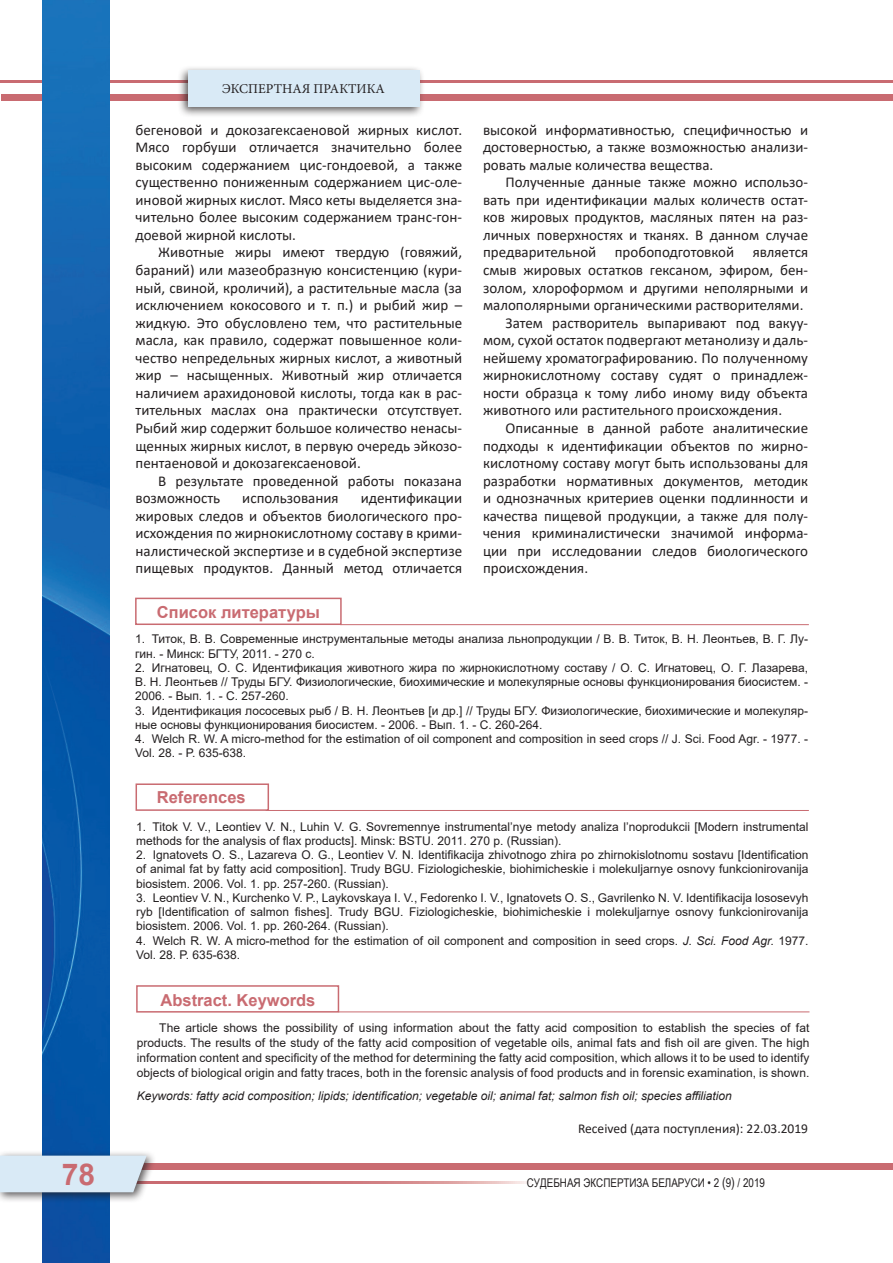
<style>
.page{position:relative;width:893px;height:1263px;background:#fff}
.page>*{position:absolute;margin:0;border:0;box-sizing:border-box;transform-origin:0 0}
.t1{font:700 30px "Arial";color:#c96b71}
.t2{font:700 16.5px "Arial";color:#c96b71}
.t3{font:15px/17.5px "Calibri";color:#231f20;text-align:justify}
.t4{font:13.5px "Calibri";color:#231f20}
.t5{font:13.5px "Minion Pro";color:#231f20}
.t6{font:12px/14.2px "Arial";color:#231f20}
.t7{font:italic 12px "Arial";color:#231f20}
.t8{font:12px "Arial Narrow";color:#231f20}
.s1{font-style:italic}
.s2{font-size:13.5px}
</style>
<div class="page">
<svg style="left:157px;top:1181px;width:371px;height:2px"></svg>
<hr style="left:1px;top:81px;width:892px;height:2px;background:#c96b71">
<div style="left:2px;top:1163px;width:891px;height:7px;background:#c96b71"></div>
<div style="left:1px;top:94px;width:892px;height:7px;background:#c96b71"></div>
<img style="left:43px;top:1px;width:66px;height:1261px">
<div style="left:0;top:1150px;width:157px;height:53px;background:#231f20;opacity:.75"></div>
<svg style="left:0;top:1155px;width:147px;height:37px;background:#d5e4f0"></svg>
<div style="left:177px;top:65px;width:248px;height:53px;background:#231f20;opacity:.75"></div>
<div style="left:188px;top:70px;width:231px;height:37px;background:#d9eaf6"></div>
<div style="left:135px;top:598px;width:207px;height:27px;border:2px solid #c96b71"></div>
<hr style="left:340px;top:624px;width:469px;height:1px;background:#c96b71">
<div style="left:136px;top:783px;width:133px;height:28px;border:2px solid #c96b71"></div>
<hr style="left:266px;top:810px;width:543px;height:1px;background:#c96b71">
<div style="left:136px;top:985px;width:203px;height:27px;border:2px solid #c96b71"></div>
<hr style="left:339px;top:1011px;width:470px;height:1px;background:#c96b71">
<h1 class="t1" style="left:62px;top:1153px;width:35px">78</h1>
<p class="t5" style="left:222px;top:80px;width:164px">ЭКСПЕРТНАЯ ПРАКТИКА</p>
<p class="t3" style="left:136px;top:120px;width:328px">бегеновой и докозагексаеновой жирных кислот.<br>Мясо горбуши отличается значительно более высоким содержанием цис-гондоевой, а также существенно пониженным содержанием цис-оле&shy;иновой жирных кислот. Мясо кеты выделяется зна&shy;чительно более высоким содержанием транс-гон&shy;доевой жирной кислоты.</p>
<p class="t3" style="left:136px;top:243px;width:328px;text-indent:23px">Животные жиры имеют твердую (говяжий, бараний) или мазеобразную консистенцию (кури&shy;ный, свиной, кроличий), а растительные масла (за исключением кокосового и т. п.) и рыбий жир – жидкую. Это обусловлено тем, что растительные масла, как правило, содержат повышенное коли&shy;чество непредельных жирных кислот, а животный жир – насыщенных. Животный жир отличается наличием арахидоновой кислоты, тогда как в рас&shy;тительных маслах она практически отсутствует.<br>Рыбий жир содержит большое количество ненасы&shy;щенных жирных кислот, в первую очередь эйкозо&shy;пентаеновой и докозагексаеновой.</p>
<p class="t3" style="left:136px;top:471px;width:328px;text-indent:23px">В результате проведенной работы показана возможность</p>
<p class="t3" style="left:136px;top:489px;width:328px;text-indent:225px">идентификации жировых следов и объектов биологического про&shy;исхождения по жирнокислотному составу в крими&shy;налистической экспертизе и в судебной экспертизе пищевых продуктов. Данный метод отличается</p>
<p class="t3" style="left:242px;top:489px;width:98px">использования</p>
<p class="t2" style="left:157px;top:601px;width:164px">Список литературы</p>
<p class="t3" style="left:483px;top:120px;width:327px">высокой информативностью, специфичностью и достоверностью, а также возможностью анализи&shy;ровать малые количества вещества.</p>
<p class="t3" style="left:506px;top:173px;width:304px">Полученные данные также можно использо-</p>
<p class="t3" style="left:483px;top:191px;width:327px">вать при идентификации малых количеств остат-</p>
<p class="t3" style="left:483px;top:208px;width:327px">ков жировых продуктов, масляных пятен на раз-</p>
<p class="t3" style="left:483px;top:226px;width:327px">личных поверхностях и тканях. В данном случае</p>
<p class="t3" style="left:483px;top:243px;width:327px">предварительной пробоподготовкой является</p>
<p class="t3" style="left:483px;top:261px;width:327px">смыв жировых остатков гексаном, эфиром, бен-</p>
<p class="t3" style="left:483px;top:278px;width:327px">золом, хлороформом и другими неполярными и</p>
<p class="t3" style="left:483px;top:296px;width:322px">малополярными органическими растворителями.</p>
<p class="t3" style="left:506px;top:313px;width:304px">Затем растворитель выпаривают под вакуу-</p>
<p class="t3" style="left:483px;top:331px;width:327px">мом, сухой остаток подвергают метанолизу и даль-</p>
<p class="t3" style="left:483px;top:349px;width:327px">нейшему хроматографированию. По полученному</p>
<p class="t3" style="left:483px;top:366px;width:327px">жирнокислотному составу судят о принадлеж-</p>
<p class="t3" style="left:483px;top:384px;width:327px">ности образца к тому либо иному виду объекта</p>
<p class="t3" style="left:483px;top:401px;width:301px">животного или растительного происхождения.</p>
<p class="t3" style="left:506px;top:419px;width:304px">Описанные в данной работе аналитические</p>
<p class="t3" style="left:483px;top:436px;width:327px">подходы к идентификации объектов по жирно-</p>
<p class="t3" style="left:483px;top:454px;width:327px">кислотному составу могут быть использованы для</p>
<p class="t3" style="left:483px;top:471px;width:327px">разработки нормативных документов, методик</p>
<p class="t3" style="left:483px;top:489px;width:327px">и однозначных критериев оценки подлинности и</p>
<p class="t3" style="left:483px;top:507px;width:327px">качества пищевой продукции, а также для полу-</p>
<p class="t3" style="left:483px;top:524px;width:327px">чения криминалистически значимой информа-</p>
<p class="t3" style="left:483px;top:542px;width:327px">ции при исследовании следов биологического</p>
<p class="t3" style="left:483px;top:559px;width:107px">происхождения.</p>
<p class="t6" style="left:135px;top:632px;width:674px">1. Титок, В. В. Современные инструментальные методы анализа льнопродукции / В. В. Титок, В. Н. Леонтьев, В. Г. Лу&shy;гин. - Минск: БГТУ, 2011. - 270 c.</p>
<p class="t6" style="left:135px;top:660px;width:674px;text-align:justify">2. Игнатовец, О. С. Идентификация животного жира по жирнокислотному составу / О. С. Игнатовец, О. Г. Лазарева, В. Н. Леонтьев // Труды БГУ. Физиологические, биохимические и молекулярные основы функционирования биосистем. - 2006. - Вып. 1. - С. 257-260.</p>
<p class="t6" style="left:135px;top:703px;width:674px">3. Идентификация лососевых рыб / В. Н. Леонтьев [и др.] // Труды БГУ. Физиологические, биохимические и молекуляр&shy;ные основы функционирования биосистем. - 2006. - Вып. 1. - С. 260-264.</p>
<p class="t6" style="left:135px;top:732px;width:674px">4. Welch R. W. A micro-method for the estimation of oil component and composition in seed crops // J. Sci. Food Agr. - 1977. -<br>Vol. 28. - P. 635-638.</p>
<p class="t2" style="left:157px;top:786px;width:90px">References</p>
<p class="t6" style="left:136px;top:819px;width:674px">1. Titok V. V., Leontiev V. N., Luhin V. G. Sovremennye instrumental’nye metody analiza l’noprodukcii [Modern instrumental methods for the analysis of flax products]. Minsk: BSTU. 2011. 270 p. (Russian).</p>
<p class="t6" style="left:136px;top:848px;width:674px;text-align:justify">2. Ignatovets O. S., Lazareva O. G., Leontiev V. N. Identifikacija zhivotnogo zhira po zhirnokislotnomu sostavu [Identification of animal fat by fatty acid composition]. Trudy BGU. Fiziologicheskie, biohimicheskie i molekuljarnye osnovy funkcionirovanija biosistem. 2006. Vol. 1. pp. 257-260. (Russian).</p>
<p class="t6" style="left:136px;top:890px;width:674px;text-align:justify">3. Leontiev V. N., Kurchenko V. P., Laykovskaya I. V., Fedorenko I. V., Ignatovets O. S., Gavrilenko N. V. Identifikacija lososevyh ryb [Identification of salmon fishes]. Trudy BGU. Fiziologicheskie, biohimicheskie i molekuljarnye osnovy funkcionirovanija biosistem. 2006. Vol. 1. pp. 260-264. (Russian).</p>
<p class="t6" style="left:136px;top:933px;width:674px">4. Welch R. W. A micro-method for the estimation of oil component and composition in seed crops. <span class="s1">J. Sci. Food Agr.</span> 1977.<br>Vol. 28. P. 635-638.</p>
<p class="t2" style="left:160px;top:988px;width:156px">Abstract. Keywords</p>
<p class="t6" style="left:137px;top:1020px;width:674px;line-height:15px;text-align:justify;text-indent:23px">The article shows the possibility of using information about the fatty acid composition to establish the species of fat products. The results of the study of the fatty acid composition of vegetable oils, animal fats and fish oil are given. The high information content and specificity of the method for determining the fatty acid composition, which allows it to be used to identify objects of biological origin and fatty traces, both in the forensic analysis of food products and in forensic examination, is shown.</p>
<p class="t7" style="left:137px;top:1088px;width:597px">Keywords: fatty acid composition; lipids; identification; vegetable oil; animal fat; salmon fish oil; species affiliation</p>
<p class="t4" style="left:578px;top:1119px;width:232px">Received (дата поступления): 22.03.2019</p>
<p class="t8" style="left:527px;top:1174px;width:240px">СУДЕБНАЯ ЭКСПЕРТИЗА БЕЛАРУСИ • 2 <span class="s2">(</span>9<span class="s2">)</span> / 2019</p>
</div>
